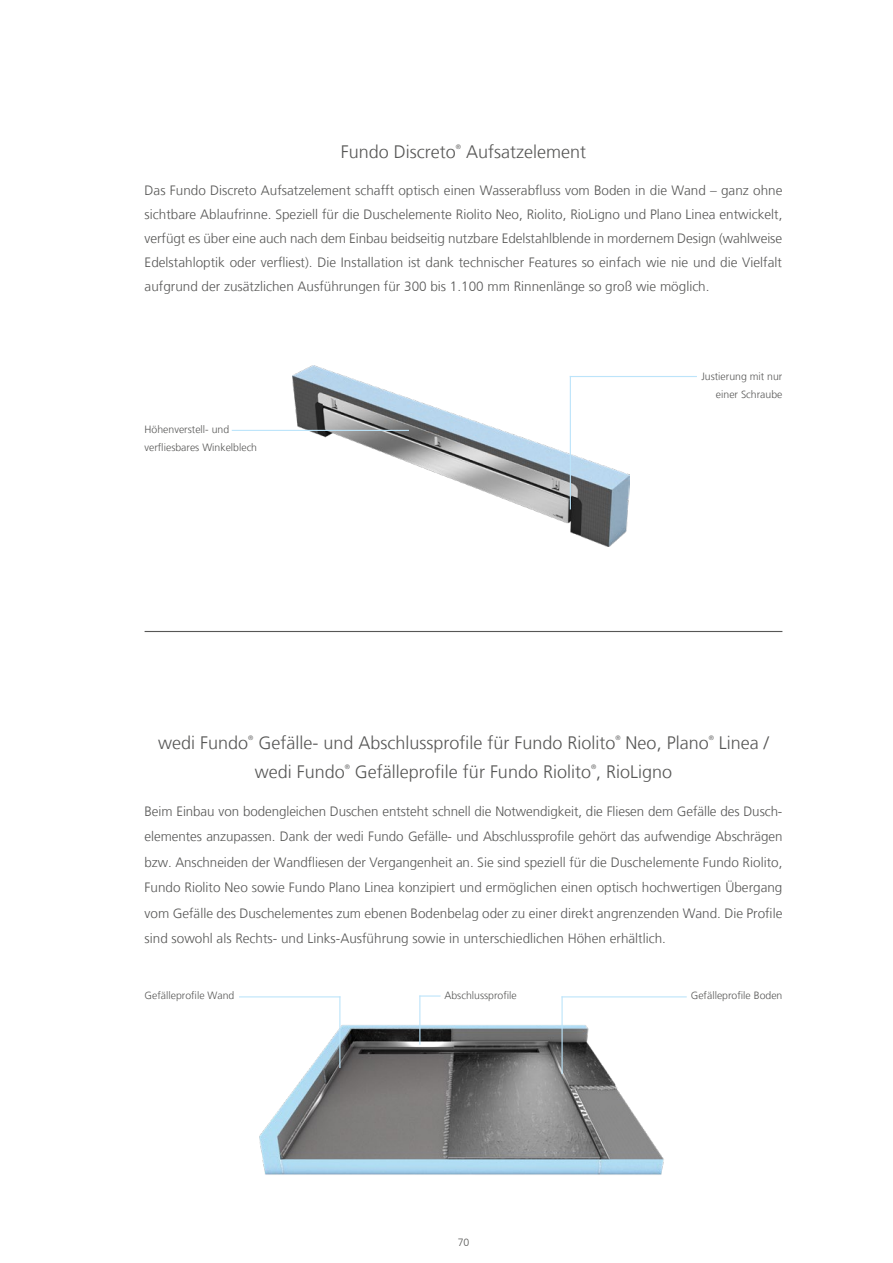
<style>
.page{position:relative;width:893px;height:1263px;background:#fff}
.page>*{position:absolute;margin:0;border:0;box-sizing:border-box;transform-origin:0 0}
.t1{font:300 18px "Frutiger LT Com";color:#575756}
.t2{font:300 13.5px/25.5px "Frutiger LT Com";color:#575756;text-align:justify}
.t3{font:300 10.5px/18px "Frutiger LT Com";color:#575756}
.t4{font:300 6.45px "Frutiger LT Com";color:#575756}
</style>
<div class="page">
<img style="left:293px;top:366px;width:337px;height:180px">
<hr style="left:232px;top:430px;width:177px;height:1px;background:#bce4fa">
<hr style="left:570px;top:376px;width:127px;height:1px;background:#bce4fa">
<hr style="left:570px;top:376px;width:1px;height:133px;background:#bce4fa">
<img style="left:239px;top:996px;width:448px;height:179px">
<hr style="left:339px;top:996px;width:1px;height:72px;background:#bce4fa">
<hr style="left:239px;top:996px;width:101px;height:1px;background:#bce4fa">
<hr style="left:561px;top:996px;width:2px;height:78px;background:#bce4fa">
<hr style="left:561px;top:996px;width:126px;height:1px;background:#bce4fa">
<hr style="left:419px;top:995px;width:1px;height:49px;background:#bce4fa">
<svg style="left:419px;top:995px;width:22px;height:1px"></svg>
<hr style="left:145px;top:631px;width:637px;height:1px;background:#575756">
<h1 class="t1" style="left:341px;top:141px;width:117px">Fundo Discreto</h1>
<p class="t4" style="left:456px;top:143px;width:7px">®</p>
<h1 class="t1" style="left:466px;top:141px;width:121px">Aufsatzelement</h1>
<p class="t2" style="left:145px;top:178px;width:639px;line-height:24px">Das Fundo Discreto Aufsatzelement schafft optisch einen Wasserabfluss vom Boden in die Wand – ganz ohne sichtbare Ablaufrinne. Speziell für die Duschelemente Riolito Neo, Riolito, RioLigno und Plano Linea entwickelt, verfügt es über eine auch nach dem Einbau beidseitig nutzbare Edelstahlblende in mordernem Design (wahlweise Edelstahloptik oder verfliest). Die Installation ist dank technischer Features so einfach wie nie und die Vielfalt aufgrund der zusätzlichen Ausführungen für 300 bis 1.100 mm Rinnenlänge so groß wie möglich.</p>
<p class="t3" style="left:145px;top:420px;width:114px">Höhenverstell- und verfliesbares Winkelblech</p>
<p class="t3" style="left:701px;top:367px;width:83px;text-align:right">Justierung mit nur einer Schraube</p>
<h1 class="t1" style="left:158px;top:732px;width:92px">wedi Fundo</h1>
<p class="t4" style="left:248px;top:734px;width:7px">®</p>
<h1 class="t1" style="left:258px;top:732px;width:359px">Gefälle- und Abschlussprofile für Fundo Riolito</h1>
<p class="t4" style="left:615px;top:734px;width:7px">®</p>
<h1 class="t1" style="left:626px;top:732px;width:85px">Neo, Plano</h1>
<p class="t4" style="left:709px;top:734px;width:7px">®</p>
<h1 class="t1" style="left:719px;top:732px;width:52px">Linea /</h1>
<h1 class="t1" style="left:255px;top:761px;width:92px">wedi Fundo</h1>
<p class="t4" style="left:345px;top:763px;width:7px">®</p>
<h1 class="t1" style="left:355px;top:761px;width:319px">Gefälleprofile für Fundo Riolito , RioLigno</h1>
<p class="t4" style="left:591px;top:763px;width:7px">®</p>
<p class="t2" style="left:145px;top:799px;width:639px">Beim Einbau von bodengleichen Duschen entsteht schnell die Notwendigkeit, die Fliesen dem Gefälle des Dusch&shy;elementes anzupassen. Dank der wedi Fundo Gefälle- und Abschlussprofile gehört das aufwendige Abschrägen bzw. Anschneiden der Wandfliesen der Vergangenheit an. Sie sind speziell für die Duschelemente Fundo Riolito, Fundo Riolito Neo sowie Fundo Plano Linea konzipiert und ermöglichen einen optisch hochwertigen Übergang vom Gefälle des Duschelementes zum ebenen Bodenbelag oder zu einer direkt angrenzenden Wand. Die Profile sind sowohl als Rechts- und Links-Ausführung sowie in unterschiedlichen Höhen erhältlich.</p>
<p class="t3" style="left:145px;top:986px;width:91px">Gefälleprofile Wand</p>
<p class="t3" style="left:444px;top:986px;width:74px">Abschlussprofile</p>
<p class="t3" style="left:691px;top:986px;width:93px">Gefälleprofile Boden</p>
<p class="t3" style="left:458px;top:1233px;width:13px">70</p>
</div>
